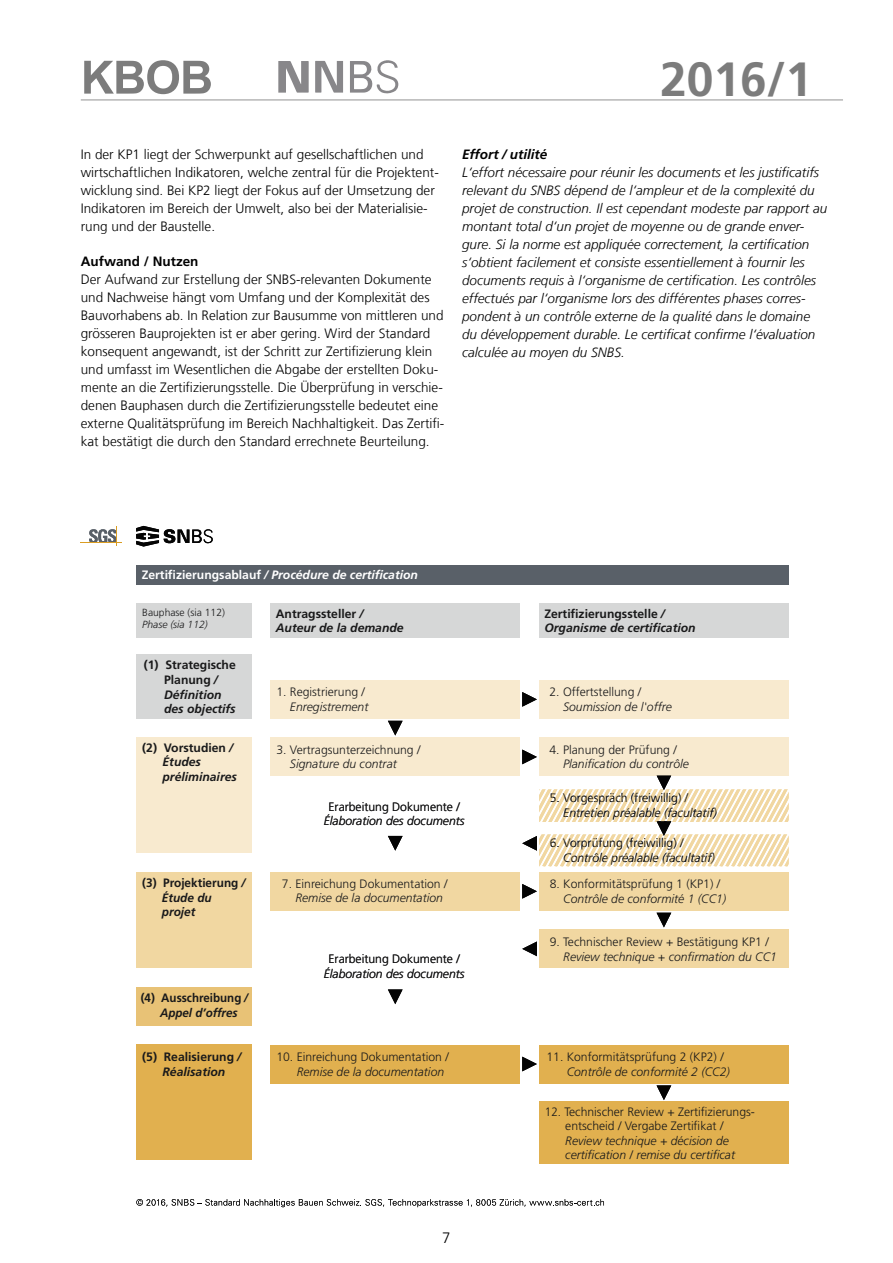
<style>
.page{position:relative;width:893px;height:1263px;background:#fff}
.page>*{position:absolute;margin:0;border:0;box-sizing:border-box;transform-origin:0 0}
.t1{font:700 48px "Frutiger LT Com";color:#7c7c7c}
.t2{font:300 15px "Frutiger LT Com";color:#000}
.P_Grundtext_9Pt{font:300 13.5px/18px "Frutiger LT Com";color:#000}
.P_Grundtext_9Pt-2{font:italic 300 13.5px/18px "Frutiger LT Com";color:#000}
.H2_Untertitel_2{font:700 13.5px "Frutiger LT Com";color:#000}
.H2_Untertitel_2-2{font:italic 700 13.5px "Frutiger LT Com";color:#000}
.t3{font:300 12.15px/14.5px "Frutiger LT Com";color:#19191a}
.t4{font:italic 300 12.15px/14.5px "Frutiger LT Com";color:#19191a}
.t5{font:italic 700 12.15px/14.5px "Frutiger LT Com";color:#19191a}
.t6{font:300 12.15px/14.5px "Frutiger LT Com";color:#19191a;scale:.96 1}
.t7{font:700 12.15px/14.5px "Frutiger LT Com";color:#19191a}
.t8{font:italic 700 12.15px "Frutiger LT Com";color:#fff}
.t9{font:700 12.15px/14.5px "Frutiger LT Com";color:#19191a;scale:.95 1}
.t10{font:300 10.35px/12.5px "Frutiger LT Com";color:#19191a}
.s1{font-style:normal}
.s2{font-style:italic}
</style>
<div class="page">
<hr style="left:81px;top:100px;width:762px;height:1px;background:#939393">
<svg style="left:84px;top:60px;width:127px;height:34px"></svg>
<svg style="left:278px;top:61px;width:31px;height:32px"></svg>
<svg style="left:315px;top:61px;width:28px;height:32px"></svg>
<svg style="left:350px;top:60px;width:48px;height:34px"></svg>
<hr style="left:81px;top:543px;width:41px;height:1px;background:#da9d23">
<svg style="left:89px;top:527px;width:28px;height:19px"></svg>
<svg style="left:136px;top:526px;width:77px;height:20px"></svg>
<svg style="left:136px;top:1199px;width:468px;height:8px"></svg>
<div style="left:136px;top:603px;width:115px;height:35px;background:#d6d7d7"></div>
<div style="left:136px;top:654px;width:115px;height:64px;background:#d6d7d7"></div>
<div style="left:136px;top:738px;width:115px;height:115px;background:#f8eacf"></div>
<div style="left:136px;top:872px;width:115px;height:96px;background:#f1d7a1"></div>
<div style="left:136px;top:987px;width:115px;height:39px;background:#e8c276"></div>
<div style="left:136px;top:1045px;width:115px;height:115px;background:#e1b04f"></div>
<div style="left:539px;top:680px;width:250px;height:38px;background:#f8eacf"></div>
<div style="left:539px;top:738px;width:250px;height:38px;background:#f8eacf"></div>
<div style="left:539px;top:872px;width:250px;height:38px;background:#f1d7a1"></div>
<div style="left:539px;top:1045px;width:250px;height:38px;background:#e1b04f"></div>
<div style="left:539px;top:930px;width:250px;height:38px;background:#f1d7a1"></div>
<div style="left:539px;top:1102px;width:250px;height:62px;background:#e1b04f"></div>
<div style="left:270px;top:680px;width:250px;height:38px;background:#f8eacf"></div>
<div style="left:270px;top:738px;width:250px;height:38px;background:#f8eacf"></div>
<div style="left:270px;top:872px;width:250px;height:38px;background:#f1d7a1"></div>
<div style="left:270px;top:1045px;width:250px;height:38px;background:#e1b04f"></div>
<div style="left:539px;top:603px;width:250px;height:35px;background:#d6d7d7"></div>
<div style="left:136px;top:565px;width:653px;height:19px;background:#596068"></div>
<div style="left:270px;top:603px;width:250px;height:35px;background:#d6d7d7"></div>
<svg style="left:522px;top:692px;width:15px;height:15px"></svg>
<svg style="left:522px;top:749px;width:15px;height:15px"></svg>
<svg style="left:522px;top:941px;width:15px;height:15px"></svg>
<svg style="left:522px;top:884px;width:15px;height:15px"></svg>
<svg style="left:388px;top:721px;width:15px;height:14px"></svg>
<svg style="left:522px;top:775px;width:267px;height:91px"></svg>
<svg style="left:656px;top:913px;width:15px;height:14px"></svg>
<svg style="left:656px;top:1085px;width:15px;height:15px"></svg>
<svg style="left:388px;top:836px;width:15px;height:15px"></svg>
<svg style="left:388px;top:989px;width:15px;height:15px"></svg>
<svg style="left:522px;top:1057px;width:15px;height:14px"></svg>
<h1 class="t1" style="left:660px;top:51px;width:154px">2016/1</h1>
<p class="P_Grundtext_9Pt" style="left:81px;top:145px;width:360px">In der KP1 liegt der Schwerpunkt auf gesellschaftlichen und wirtschaftlichen Indikatoren, welche zentral für die Projektent&shy;wicklung sind. Bei KP2 liegt der Fokus auf der Umsetzung der Indikatoren im Bereich der Umwelt, also bei der Materialisie&shy;rung und der Baustelle.</p>
<h2 class="H2_Untertitel_2" style="left:81px;top:253px;width:119px">Aufwand / Nutzen</h2>
<p class="P_Grundtext_9Pt" style="left:81px;top:270px;width:365px">Der Aufwand zur Erstellung der SNBS-relevanten Dokumente und Nachweise hängt vom Umfang und der Komplexität des Bauvorhabens ab. In Relation zur Bausumme von mittleren und grösseren Bauprojekten ist er aber gering. Wird der Standard konsequent angewandt, ist der Schritt zur Zertifizierung klein und umfasst im Wesentlichen die Abgabe der erstellten Doku&shy;mente an die Zertifizierungsstelle. Die Überprüfung in verschie&shy;denen Bauphasen durch die Zertifizierungsstelle bedeutet eine externe Qualitätsprüfung im Bereich Nachhaltigkeit. Das Zertifi&shy;kat bestätigt die durch den Standard errechnete Beurteilung.</p>
<h2 class="H2_Untertitel_2-2" style="left:462px;top:146px;width:87px">Effort / utilité</h2>
<p class="P_Grundtext_9Pt-2" style="left:462px;top:163px;width:367px">L‘effort nécessaire pour réunir les documents et les justificatifs relevant du SNBS dépend de l‘ampleur et de la complexité du projet de construction. Il est cependant modeste par rapport au montant total d‘un projet de moyenne ou de grande enver&shy;gure. Si la norme est appliquée correctement, la certification s‘obtient facilement et consiste essentiellement à fournir les documents requis à l‘organisme de certification. Les contrôles effectués par l‘organisme lors des différentes phases corres&shy;pondent à un contrôle externe de la qualité dans le domaine du développement durable. Le certificat confirme l‘évaluation calculée au moyen du SNBS.</p>
<p class="t8" style="left:142px;top:568px;width:278px"><span class="s1">Zertifizierungsablauf</span> / Procédure de certification</p>
<p class="t5" style="left:276px;top:606px;width:129px"><span class="s1">Antragssteller</span> /<br>Auteur de la demande</p>
<p class="t5" style="left:164px;top:658px;width:73px;text-indent:-20px"><span class="s1">(1) Strategische<br>Planung</span> /<br>Définition des objectifs</p>
<p class="t5" style="left:162px;top:740px;width:76px;text-indent:-20px"><span class="s1">(2) Vorstudien</span> /<br>Études préliminaires</p>
<p class="t10" style="left:142px;top:606px;width:84px">Bauphase (sia 112)<br><span class="s2">Phase (sia 112)</span></p>
<p class="t3" style="left:276px;top:685px;width:94px;text-align:right">1. Registrierung /<br><span class="s2">Enregistrement</span></p>
<p class="t3" style="left:290px;top:742px;width:132px;text-indent:-14px">3. Vertragsunterzeichnung /<br><span class="s2">Signature du contrat</span></p>
<p class="t5" style="left:544px;top:606px;width:153px"><span class="s1">Zertifizierungsstelle</span> /<br>Organisme de certification</p>
<p class="t4" style="left:563px;top:685px;width:110px;text-indent:-14px"><span class="s1">2. Offertstellung /<br></span>Soumission de l'offre</p>
<p class="t4" style="left:563px;top:742px;width:127px;text-indent:-14px"><span class="s1">4. Planung der Prüfung /<br></span>Planification du contrôle</p>
<p class="t7" style="left:162px;top:876px;width:85px;text-indent:-20px">(3) Projektierung <span class="s2">/<br>Étude du projet</span></p>
<p class="t9" style="left:160px;top:990px;width:94px;text-indent:-19px">(4) Ausschreibung <span class="s2">/<br>Appel d’offres</span></p>
<p class="t7" style="left:142px;top:1050px;width:100px;text-align:center">(5) Realisierung <span class="s2">/<br>Réalisation</span></p>
<p class="t4" style="left:324px;top:799px;width:142px;text-align:center"><span class="s1">Erarbeitung Dokumente /<br></span>Élaboration des documents</p>
<p class="t3" style="left:295px;top:876px;width:154px;text-indent:-14px">7. Einreichung Dokumentation /<br><span class="s2">Remise de la documentation</span></p>
<p class="t4" style="left:324px;top:952px;width:142px;text-align:center"><span class="s1">Erarbeitung Dokumente /<br></span>Élaboration des documents</p>
<p class="t3" style="left:297px;top:1050px;width:154px;text-indent:-20px">10. Einreichung Dokumentation /<br><span class="s2">Remise de la documentation</span></p>
<p class="t2" style="left:442px;top:1229px;width:10px">7</p>
<p class="t4" style="left:563px;top:791px;width:155px;text-indent:-14px"><span class="s1">5. Vorgespräch (freiwillig) /<br></span>Entretien préalable (facultatif)</p>
<p class="t4" style="left:563px;top:836px;width:153px;text-indent:-14px"><span class="s1">6. Vorprüfung (freiwillig) /<br></span>Contrôle préalable (facultatif)</p>
<p class="t3" style="left:563px;top:877px;width:165px;text-indent:-14px">8. Konformitätsprüfung 1 (KP1) /<br><span class="s2">Contrôle de conformité 1 (CC1)</span></p>
<p class="t3" style="left:563px;top:935px;width:215px;text-indent:-14px">9. Technischer Review + Bestätigung KP1 /<br><span class="s2">Review technique + confirmation du CC1</span></p>
<p class="t3" style="left:567px;top:1050px;width:165px;text-indent:-20px">11. Konformitätsprüfung 2 (KP2) /<br><span class="s2">Contrôle de conformité 2 (CC2)</span></p>
<p class="t6" style="left:565px;top:1104px;width:199px;text-indent:-20px">12. Technischer Review + Zertifizierungs&shy;entscheid / Vergabe Zertifikat / <span class="s2">Review technique + décision de certification / remise du certificat</span></p>
</div>
